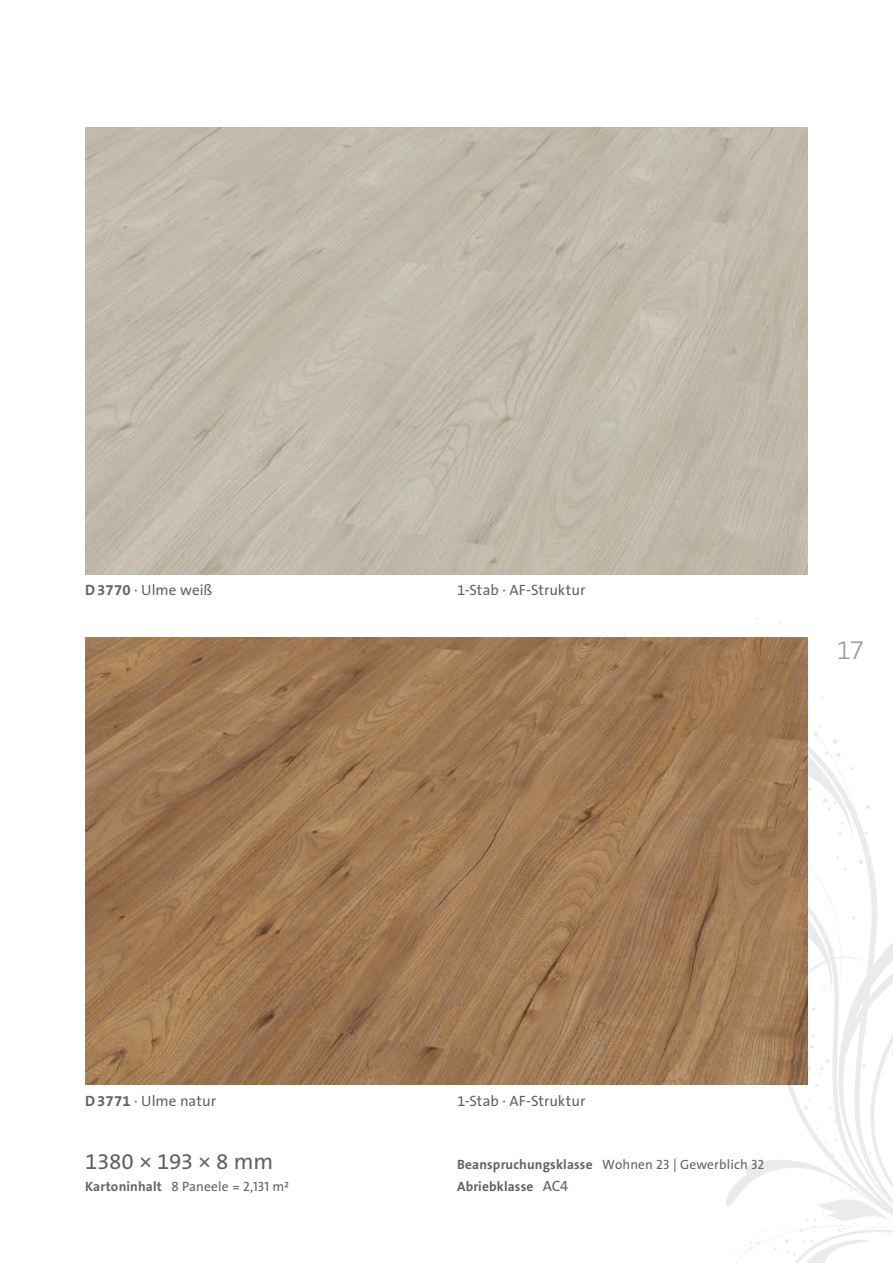
<style>
.page{position:relative;width:893px;height:1263px;background:#fff}
.page>*{position:absolute;margin:0;border:0;box-sizing:border-box;transform-origin:0 0}
.t1{font:300 27px "The Sans B3";color:#9b9d9f}
.t2{font:22.5px "The Sans B5 Plain";letter-spacing:-.015em;color:#626364}
.t3{font:15px "The Sans B5 Plain";color:#626364}
.t4{font:700 13.5px/21.3px "The Sans B7";letter-spacing:.01em;color:#626364}
.s1{font-family:"The Sans B7";font-weight:700}
.s2{font-family:"The Sans Caps";font-weight:400}
.s3{font-family:"The Sans";font-weight:400}
.s4{font-family:"The Sans Expert";font-weight:400}
.s5{font-family:"The Sans Caps";font-weight:400;font-size:15px}
</style>
<div class="page">
<svg style="left:604px;top:617px;width:289px;height:646px"></svg>
<img style="left:85px;top:128px;width:723px;height:446px">
<img style="left:85px;top:638px;width:723px;height:446px">
<p class="t3" style="left:85px;top:582px;width:129px"><span class="s1">D 3770</span> · Ulme weiß</p>
<p class="t3" style="left:457px;top:582px;width:130px">1-Stab · AF-Struktur</p>
<h1 class="t1" style="left:836px;top:636px;width:30px">17</h1>
<p class="t3" style="left:85px;top:1093px;width:132px"><span class="s1">D 3771</span> · Ulme natur</p>
<p class="t3" style="left:457px;top:1093px;width:130px">1-Stab · AF-Struktur</p>
<h2 class="t2" style="left:85px;top:1150px;width:190px">1380 × 193 × 8 mm</h2>
<p class="t4" style="left:85px;top:1176px;width:206px">Kartoninhalt <span class="s2">8</span> <span class="s3">Paneele =</span> <span class="s2">2,131</span> <span class="s3">m</span><span class="s4">C</span></p>
<p class="t4" style="left:457px;top:1155px;width:309px">Beanspruchungsklasse <span class="s3">Wohnen</span> <span class="s2">23</span> <span class="s3">| Gewerblich</span> <span class="s2">32<br></span>Abriebklasse <span class="s5">AC4</span></p>
</div>
